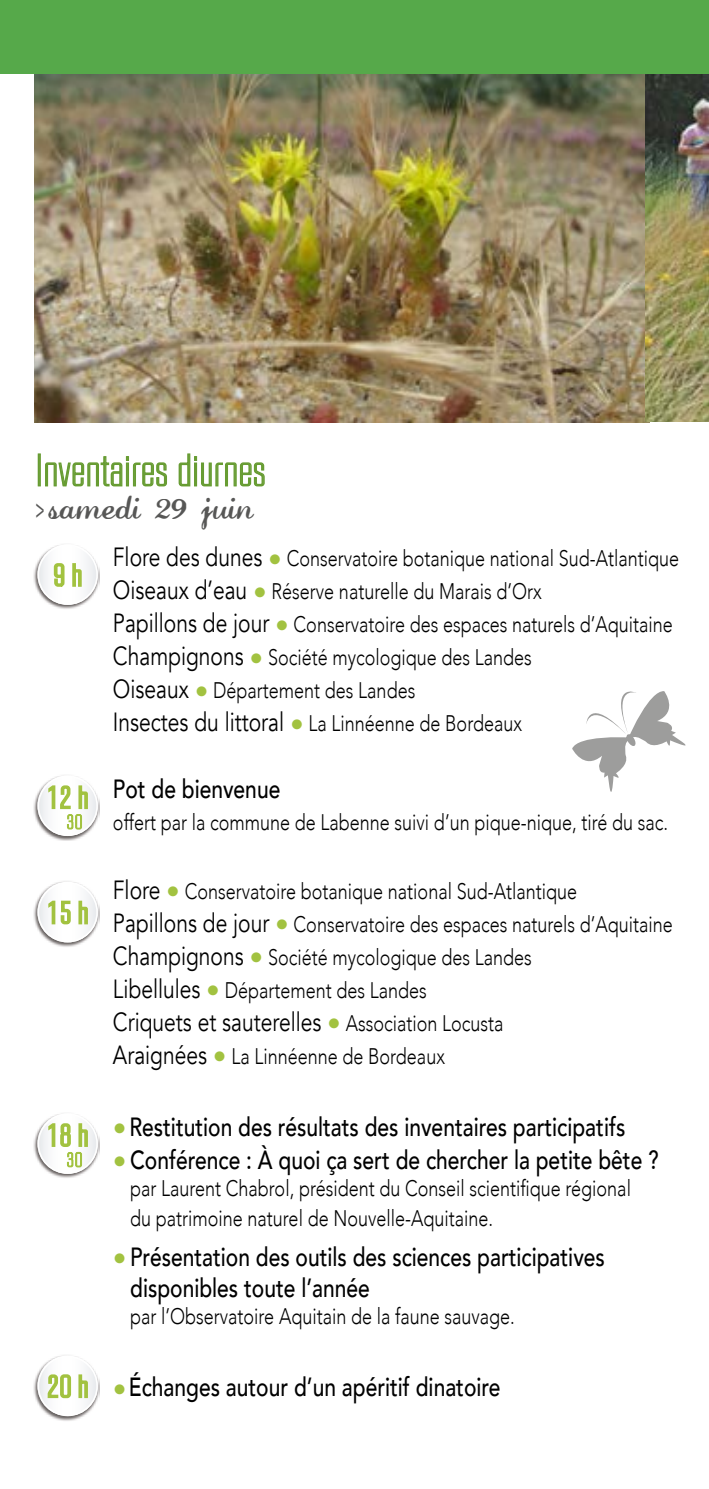
<style>
.page{position:relative;width:709px;height:1489px;background:#fff}
.page>*{position:absolute;margin:0;border:0;box-sizing:border-box;transform-origin:0 0}
.t1{font:300 45px "RB No 2";letter-spacing:.01em;color:#679c32}
.t2{font:27.5px "Lauren Script";color:#575756}
.t3{font:500 26.25px/31.5px "Avenir";color:#000;scale:.8 1}
.t4{font:26.25px "Avenir";color:#000;scale:.8 1}
.t5{font:300 22.5px/33px "Avenir";color:#000;scale:.8 1}
.s1{font-family:"Avenir";font-weight:500}
.s2{font-size:20px}
.s3{font-weight:400;font-size:26.25px}
.s4{font-weight:400;font-size:27.5px;color:#a2c240}
.s5{font-size:27.5px;color:#a2c240}
.s6{font-weight:300;font-size:22.5px}
.s7{font-family:"RB No 2";font-weight:300;font-size:30px;color:#a2c240}
</style>
<div class="page">
<img style="left:34px;top:73px;width:615px;height:349px">
<img style="left:646px;top:73px;width:63px;height:348px">
<div style="left:0;top:0;width:709px;height:73px;background:#56a94a"></div>
<div style="left:38px;top:453px;width:3px;height:33px;border:1px solid #679c32"></div>
<svg style="left:45px;top:456px;width:122px;height:31px"></svg>
<svg style="left:178px;top:453px;width:87px;height:34px"></svg>
<svg style="left:572px;top:691px;width:114px;height:101px"></svg>
<img style="left:33px;top:1355px;width:67px;height:65px">
<svg style="left:37px;top:1355px;width:61px;height:60px"></svg>
<div style="left:38px;top:1356px;width:59px;height:59px;background:linear-gradient(to bottom,#f6f7f8,#f3f4f6);border-radius:29px"></div>
<div style="left:38px;top:1355px;width:60px;height:60px;border:2px solid #fff;border-radius:50%"></div>
<svg style="left:46px;top:1372px;width:43px;height:27px"></svg>
<img style="left:33px;top:881px;width:67px;height:66px">
<svg style="left:37px;top:881px;width:61px;height:61px"></svg>
<div style="left:38px;top:882px;width:59px;height:59px;background:linear-gradient(to bottom,#f5f6f7,#f6f7f8);border-radius:29px"></div>
<div style="left:38px;top:882px;width:60px;height:60px;border:2px solid #fff;border-radius:50%"></div>
<svg style="left:47px;top:898px;width:42px;height:27px"></svg>
<img style="left:33px;top:545px;width:67px;height:64px">
<svg style="left:37px;top:544px;width:61px;height:61px"></svg>
<div style="left:38px;top:545px;width:59px;height:59px;background:linear-gradient(to right,#fbfbfc,#f7f7f9);border-radius:29px"></div>
<div style="left:38px;top:544px;width:60px;height:60px;border:2px solid #fff;border-radius:50%"></div>
<svg style="left:53px;top:562px;width:30px;height:26px"></svg>
<img style="left:33px;top:1113px;width:67px;height:65px">
<svg style="left:37px;top:1113px;width:61px;height:60px"></svg>
<svg style="left:38px;top:1114px;width:59px;height:58px"></svg>
<div style="left:38px;top:1113px;width:60px;height:60px;border:2px solid #fff;border-radius:50%"></div>
<svg style="left:47px;top:1120px;width:42px;height:47px"></svg>
<div style="left:75px;top:1151px;width:7px;height:16px;border:1px solid #a2c240;border-radius:2px"></div>
<div style="left:76px;top:1152px;width:5px;height:14px;border:1px solid #a2c240"></div>
<img style="left:33px;top:775px;width:67px;height:65px">
<svg style="left:37px;top:775px;width:61px;height:61px"></svg>
<div style="left:38px;top:776px;width:59px;height:59px;background:#f3f4f6;border-radius:29px"></div>
<div style="left:38px;top:775px;width:60px;height:61px;border:2px solid #fff;border-radius:50%"></div>
<svg style="left:47px;top:783px;width:42px;height:47px"></svg>
<div style="left:75px;top:814px;width:7px;height:15px;border:1px solid #a2c240;border-radius:2px"></div>
<div style="left:76px;top:814px;width:5px;height:14px;border:1px solid #a2c240"></div>
<h1 class="t1" style="left:35px;top:446px;width:231px">Inventaires diurnes</h1>
<p class="t2" style="left:35px;top:488px;width:220px"><span class="s1">&gt;</span> samedi <span class="s2">29</span> juin</p>
<p class="t5" style="left:113px;top:542px;width:709px"><span class="s3">Flore des dunes</span> <span class="s4">•</span> Conservatoire botanique national Sud-Atlantique <span class="s3">Oiseaux d’eau</span> <span class="s4">•</span> Réserve naturelle du Marais d’Orx<br><span class="s3">Papillons de jour</span> <span class="s4">•</span> Conservatoire des espaces naturels d’Aquitaine <span class="s3">Champignons</span> <span class="s4">•</span> Société mycologique des Landes<br><span class="s3">Oiseaux</span> <span class="s4">•</span> Département des Landes<br><span class="s3">Insectes du littoral</span> <span class="s4">•</span> La Linnéenne de Bordeaux</p>
<p class="t3" style="left:113px;top:771px;width:211px">Pot de bienvenue</p>
<p class="t5" style="left:113px;top:805px;width:695px">offert par la commune de Labenne suivi d’un pique-nique, tiré du sac.</p>
<p class="t5" style="left:113px;top:874px;width:701px"><span class="s3">Flore</span> <span class="s4">•</span> Conservatoire botanique national Sud-Atlantique<br><span class="s3">Papillons de jour</span> <span class="s4">•</span> Conservatoire des espaces naturels d’Aquitaine <span class="s3">Champignons</span> <span class="s4">•</span> Société mycologique des Landes<br><span class="s3">Libellules</span> <span class="s4">•</span> Département des Landes</p>
<p class="t4" style="left:113px;top:1005px;width:489px">Criquets et sauterelles <span class="s5">•</span> <span class="s6">Association Locusta</span></p>
<p class="t5" style="left:113px;top:1039px;width:416px"><span class="s3">Araignées</span> <span class="s4">•</span> La Linnéenne de Bordeaux</p>
<p class="t3" style="left:113px;top:1109px;width:642px"><span class="s4">•</span>Restitution des résultats des inventaires participatifs</p>
<p class="t3" style="left:113px;top:1142px;width:683px"><span class="s4">•</span> Conférence : À quoi ça sert de chercher la petite bête ?</p>
<p class="t5" style="left:130px;top:1172px;width:627px;line-height:30px">par Laurent Chabrol, président du Conseil scientifique régional du patrimoine naturel de Nouvelle-Aquitaine.</p>
<p class="t3" style="left:130px;top:1239px;width:595px;text-indent:-17px"><span class="s4">•</span> Présentation des outils des sciences participatives disponibles toute l’année</p>
<p class="t5" style="left:130px;top:1300px;width:482px">par l’Observatoire Aquitain de la faune sauvage.</p>
<p class="t3" style="left:48px;top:1369px;width:567px"><span class="s7">20 h</span> <span class="s4">•</span> Échanges autour d’un apéritif dinatoire</p>
</div>
